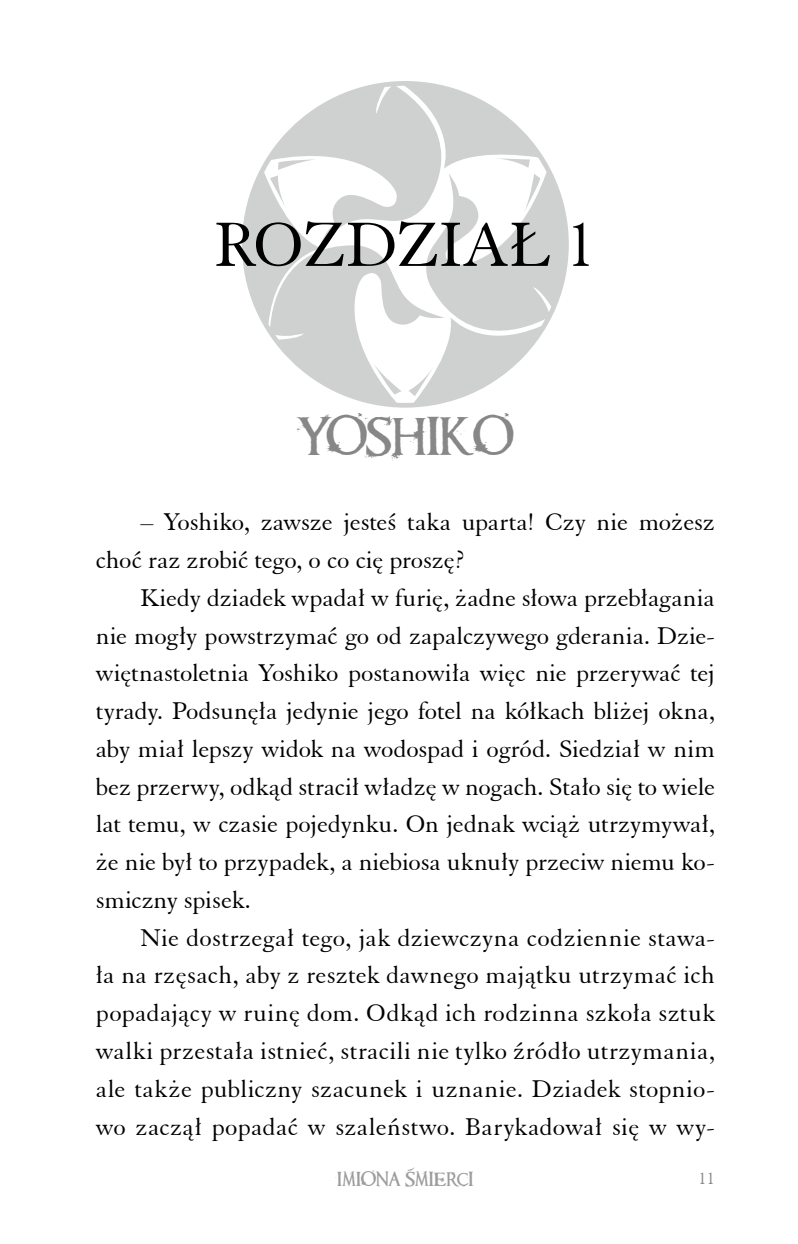
<style>
.page{position:relative;width:798px;height:1244px;background:#fff}
.page>*{position:absolute;margin:0;border:0;box-sizing:border-box;transform-origin:0 0}
.t1{font:67.5px "Elega Garmnd EU";letter-spacing:-.005em;color:#000}
.t2{font:48.6px "Requiem";letter-spacing:-.005em;color:#868786}
.t3{font:26.1px/37.8px "Elega Garmnd EU";color:#000;text-align:justify}
.t4{font:18.22px "Requiem";color:#9c9c9d}
.t5{font:18px "Elega Garmnd EU";color:#868786}
.s1{font-size:18px}
</style>
<div class="page">
<svg style="left:407px;top:1167px;width:7px;height:4px"></svg>
<svg style="left:242px;top:81px;width:326px;height:327px;fill:#cfd0d0"></svg>
<svg style="left:373px;top:363px;width:28px;height:31px"></svg>
<svg style="left:524px;top:174px;width:16px;height:38px"></svg>
<svg style="left:270px;top:159px;width:46px;height:50px"></svg>
<svg style="left:494px;top:158px;width:35px;height:10px"></svg>
<svg style="left:408px;top:366px;width:25px;height:30px"></svg>
<div style="left:398px;top:314px;width:6px;height:7px;background:#cfd0d0;border-radius:50%"></div>
<svg style="left:338px;top:202px;width:7px;height:8px"></svg>
<svg style="left:466px;top:207px;width:8px;height:8px"></svg>
<h1 class="t1" style="left:214px;top:204px;width:383px">ROZDZIAŁ 1</h1>
<h2 class="t2" style="left:297px;top:412px;width:218px">YOSHIKO</h2>
<p class="t3" style="left:96px;top:503px;width:620px;text-indent:45px">– Yoshiko, zawsze jesteś taka uparta! Czy nie możesz choć raz zrobić tego, o co cię proszę?</p>
<p class="t3" style="left:96px;top:579px;width:620px;text-indent:45px">Kiedy dziadek wpadał w furię, żadne słowa przebłagania nie mogły powstrzymać go od zapalczywego gderania. Dzie&shy;więtnastoletnia Yoshiko postanowiła więc nie przerywać tej tyrady. Podsunęła jedynie jego fotel na kółkach bliżej okna, aby miał lepszy widok na wodospad i ogród. Siedział w nim bez przerwy, odkąd stracił władzę w nogach. Stało się to wiele lat temu, w czasie pojedynku. On jednak wciąż utrzymywał, że nie był to przypadek, a niebiosa uknuły przeciw niemu ko&shy;smiczny spisek.</p>
<p class="t3" style="left:96px;top:919px;width:620px;text-indent:45px">Nie dostrzegał tego, jak dziewczyna codziennie stawa&shy;ła na rzęsach, aby z resztek dawnego majątku utrzymać ich popadający w ruinę dom. Odkąd ich rodzinna szkoła sztuk walki przestała istnieć, stracili nie tylko źródło utrzymania, ale także publiczny szacunek i uznanie. Dziadek stopnio&shy;wo zaczął popadać w szaleństwo. Barykadował się w wy-</p>
<p class="t4" style="left:337px;top:1170px;width:138px"><span class="s1">IMIONA</span> SMIERCI</p>
<p class="t5" style="left:698px;top:1167px;width:18px">11</p>
</div>
